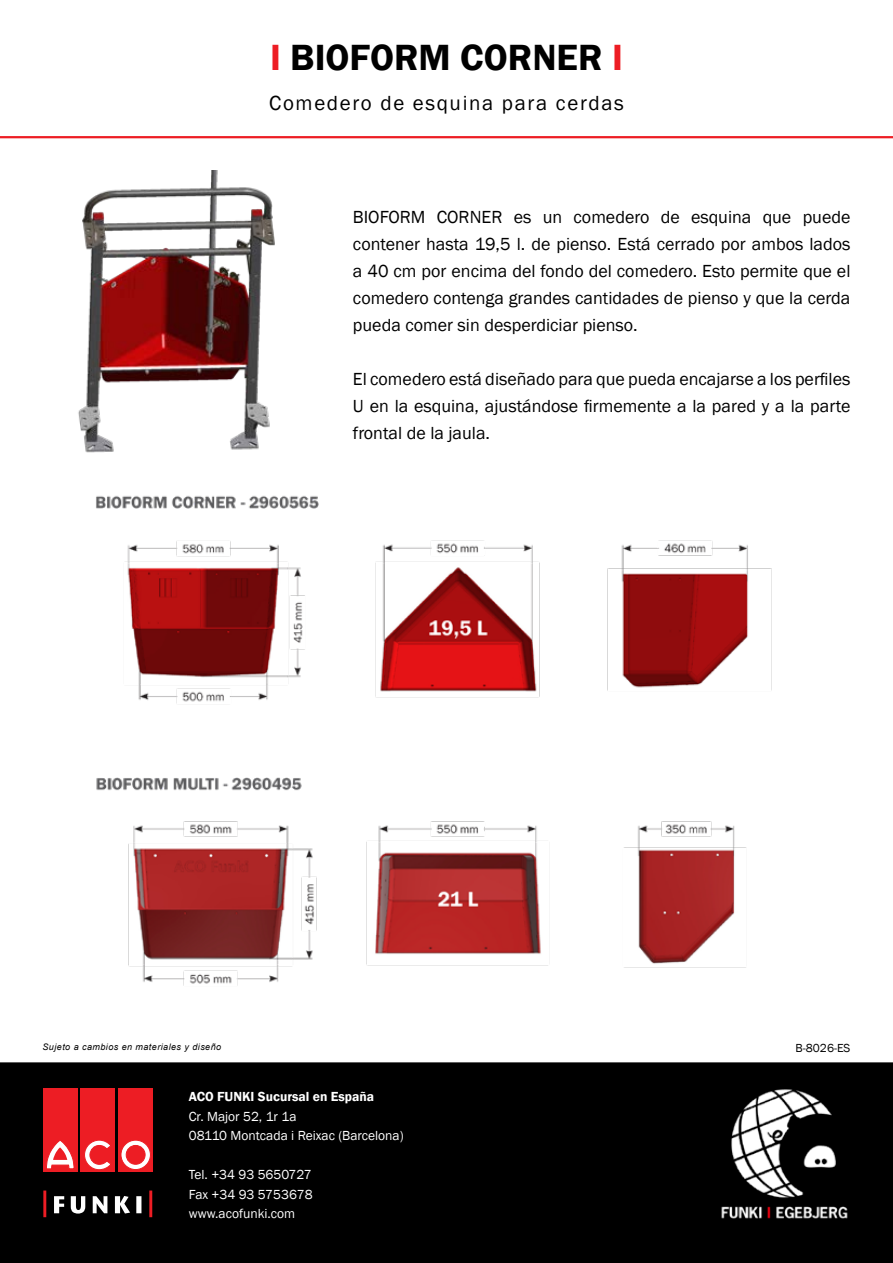
<style>
.page{position:relative;width:893px;height:1263px;background:#fff}
.page>*{position:absolute;margin:0;border:0;box-sizing:border-box;transform-origin:0 0}
.t1{font:600 37.5px "Franklin Gothic";color:#000}
.t2{font:21px "Franklin Gothic";letter-spacing:.08em;color:#000}
.t3{font:18px/27px "Franklin Gothic";color:#000;text-align:justify}
.t4{font:13.5px/19.5px "Franklin Gothic";color:#fff}
.t5{font:600 13.5px "Franklin Gothic";color:#fff}
.t6{font:12px "Franklin Gothic";color:#000}
.t7{font:italic 9px "Arial";letter-spacing:.05em;color:#000}
.s1{color:#ed1d24}
</style>
<div class="page">
<img style="left:96px;top:495px;width:676px;height:491px">
<img style="left:78px;top:170px;width:197px;height:283px">
<div style="left:0;top:1062px;width:893px;height:201px;background:#000"></div>
<div style="left:43px;top:1089px;width:34px;height:83px;background:#ed1d24"></div>
<svg style="left:46px;top:1141px;width:28px;height:28px"></svg>
<div style="left:81px;top:1089px;width:34px;height:83px;background:#ed1d24"></div>
<svg style="left:84px;top:1140px;width:26px;height:30px"></svg>
<div style="left:118px;top:1089px;width:35px;height:83px;background:#ed1d24"></div>
<svg style="left:121px;top:1140px;width:29px;height:29px"></svg>
<div style="left:121px;top:1140px;width:30px;height:30px;border:1px solid #ed1d24;border-radius:50%"></div>
<div style="left:126px;top:1145px;width:19px;height:19px;background:#ed1d24;border-radius:50%"></div>
<div style="left:126px;top:1145px;width:19px;height:19px;border:1px solid #ed1d24;border-radius:50%"></div>
<svg style="left:54px;top:1196px;width:87px;height:17px"></svg>
<hr style="left:149px;top:1190px;width:3px;height:27px;background:#ed1d24">
<hr style="left:43px;top:1190px;width:3px;height:27px;background:#ed1d24">
<img style="left:719px;top:1089px;width:131px;height:131px">
<hr style="left:0;top:136px;width:893px;height:2px;background:#ed1d24">
<h1 class="t1" style="left:270px;top:34px;width:354px"><span class="s1">I</span> BIOFORM CORNER <span class="s1">I</span></h1>
<p class="t2" style="left:269px;top:90px;width:356px">Comedero de esquina para cerdas</p>
<p class="t3" style="left:353px;top:204px;width:499px">BIOFORM CORNER es un comedero de esquina que puede contener hasta 19,5 l. de pienso. Está cerrado por ambos lados a 40 cm por encima del fondo del comedero. Esto permite que el comedero contenga grandes cantidades de pienso y que la cerda pueda comer sin desperdiciar pienso.</p>
<p class="t3" style="left:353px;top:366px;width:499px">El comedero está diseñado para que pueda encajarse a los perfiles U en la esquina, ajustándose firmemente a la pared y a la parte frontal de la jaula.</p>
<p class="t7" style="left:43px;top:1041px;width:180px">Sujeto a cambios en materiales y diseño</p>
<p class="t6" style="left:796px;top:1040px;width:56px">B-8026-ES</p>
<p class="t5" style="left:189px;top:1088px;width:187px">ACO FUNKI Sucursal en España</p>
<p class="t4" style="left:189px;top:1107px;width:216px">Cr. Major 52, 1r 1a<br>08110 Montcada i Reixac (Barcelona)</p>
<p class="t4" style="left:189px;top:1165px;width:125px;text-align:justify">Tel. +34 93 5650727<br>Fax +34 93 5753678 www.acofunki.com</p>
</div>
